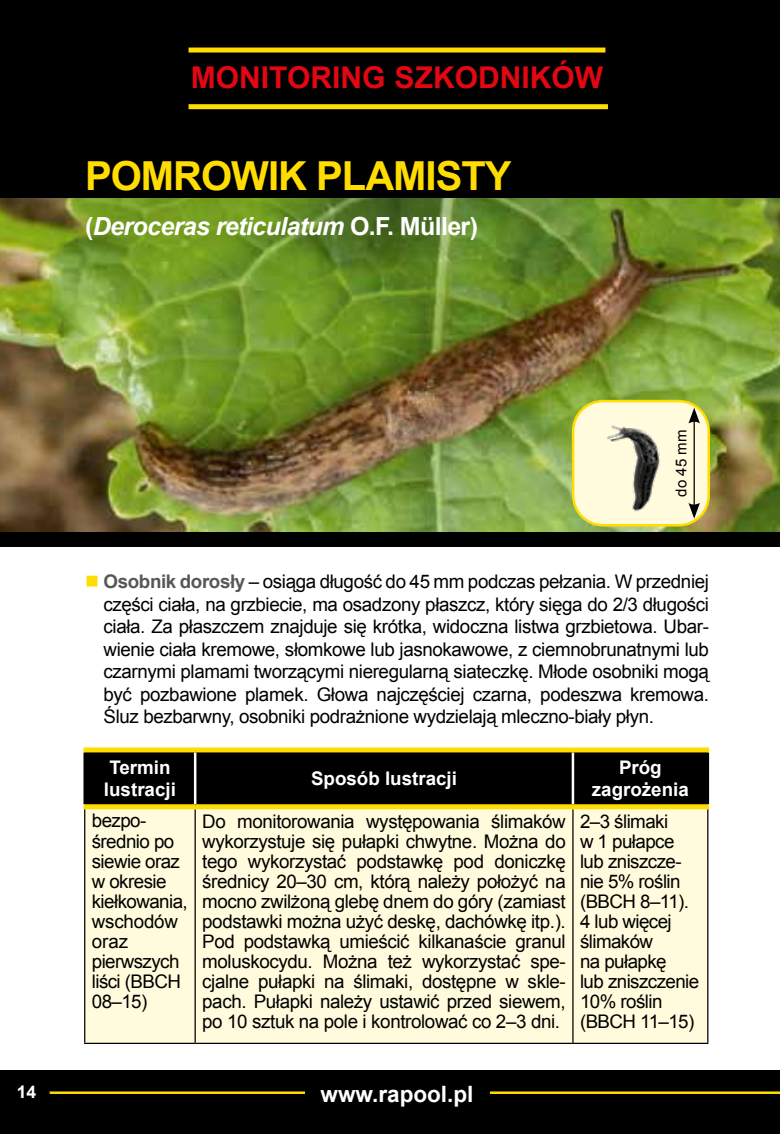
<style>
.page{position:relative;width:780px;height:1134px;background:#fff}
.page>*{position:absolute;margin:0;border:0;box-sizing:border-box;transform-origin:0 0}
.t1{font:700 40px "Arial";letter-spacing:-.025em;color:#fd0}
.t2{font:700 30px "Arial";color:#e30613}
.t3{font:italic 700 25px "Arial";letter-spacing:-.025em;color:#fff}
.t4{font:700 22.5px "Arial";color:#fff}
.t5{font:18.75px/20px "Arial";letter-spacing:-.03em;color:#000;text-align:justify}
.t6{font:700 18.75px/22.5px "Arial";color:#fff}
.t7{font:700 17.5px "Arial";color:#fff}
.t8{font:15px "Arial";color:#000}
.s1{font-style:normal}
.s2{color:#fd0}
.s3{font-weight:700;color:#575756}
</style>
<div class="page">
<div style="left:0;top:1070px;width:780px;height:64px;background:#000"></div>
<div style="left:0;top:0;width:780px;height:198px;background:#000"></div>
<hr style="left:50px;top:1091px;width:730px;height:3px;background:#fd0">
<div style="left:305px;top:1071px;width:184px;height:45px;background:#000"></div>
<div style="left:188px;top:48px;width:417px;height:5px;background:#fd0"></div>
<div style="left:188px;top:104px;width:420px;height:5px;background:#fd0"></div>
<img style="left:0;top:198px;width:780px;height:334px">
<div style="left:0;top:532px;width:780px;height:15px;background:#000"></div>
<div style="left:86px;top:752px;width:620px;height:52px;background:#000"></div>
<div style="left:85px;top:809px;width:622px;height:234px;background:#fffbdc"></div>
<hr style="left:194px;top:752px;width:2px;height:52px;background:#fff">
<hr style="left:571px;top:752px;width:3px;height:52px;background:#fff">
<hr style="left:83px;top:752px;width:3px;height:52px;background:#000">
<hr style="left:706px;top:752px;width:3px;height:52px;background:#000">
<hr style="left:84px;top:809px;width:1px;height:234px;background:#000">
<hr style="left:194px;top:809px;width:2px;height:234px;background:#000">
<hr style="left:572px;top:809px;width:1px;height:234px;background:#000">
<hr style="left:707px;top:809px;width:1px;height:234px;background:#000">
<hr style="left:84px;top:1043px;width:111px;height:1px;background:#000">
<hr style="left:195px;top:1043px;width:378px;height:1px;background:#000">
<hr style="left:573px;top:1043px;width:135px;height:1px;background:#000">
<div style="left:83px;top:747px;width:112px;height:5px;background:#fd0"></div>
<div style="left:195px;top:747px;width:378px;height:5px;background:#fd0"></div>
<div style="left:573px;top:747px;width:136px;height:5px;background:#fd0"></div>
<div style="left:83px;top:804px;width:112px;height:5px;background:#fd0"></div>
<div style="left:195px;top:804px;width:378px;height:5px;background:#fd0"></div>
<div style="left:573px;top:804px;width:136px;height:5px;background:#fd0"></div>
<div style="left:573px;top:401px;width:135px;height:124px;background:#fffbdc;border-radius:30px"></div>
<div style="left:572px;top:400px;width:138px;height:126px;border:2px solid #fd0;border-radius:30px"></div>
<img style="left:607px;top:425px;width:53px;height:87px">
<hr style="left:693px;top:419px;width:1px;height:88px;background:#000">
<svg style="left:688px;top:408px;width:12px;height:15px"></svg>
<svg style="left:688px;top:503px;width:12px;height:16px"></svg>
<h2 class="t2" style="left:191px;top:58px;width:413px">MONITORING SZKODNIKÓW</h2>
<h1 class="t1" style="left:85px;top:150px;width:428px">POMROWIK PLAMISTY</h1>
<h3 class="t3" style="left:85px;top:210px;width:394px"><span class="s1">(</span>Deroceras reticulatum <span class="s1">O.F. Müller)</span></h3>
<p class="t8" style="left:671px;top:496px;width:68px;rotate:-90deg">do 45 mm</p>
<p class="t5" style="left:104px;top:571px;width:607px;line-height:22.5px;text-indent:-18px"><span class="s2">■</span> <span class="s3">Osobnik dorosły</span> – osiąga długość do 45 mm podczas pełzania. W przedniej części ciała, na grzbiecie, ma osadzony płaszcz, który sięga do 2/3 długości ciała. Za płaszczem znajduje się krótka, widoczna listwa grzbietowa. Ubar&shy;wienie ciała kremowe, słomkowe lub jasnokawowe, z ciemnobrunatnymi lub czarnymi plamami tworzącymi nieregularną siateczkę. Młode osobniki mogą być pozbawione plamek. Głowa najczęściej czarna, podeszwa kremowa.<br>Śluz bezbarwny, osobniki podrażnione wydzielają mleczno-biały płyn.</p>
<p class="t6" style="left:104px;top:757px;width:73px">Termin lustracji</p>
<p class="t6" style="left:311px;top:768px;width:147px">Sposób lustracji</p>
<p class="t6" style="left:592px;top:757px;width:98px;text-align:center">Próg zagrożenia</p>
<p class="t5" style="left:92px;top:811px;width:97px;text-align:left">bezpo&shy;średnio po siewie oraz w okresie kiełkowania, wschodów oraz pierwszych liści (BBCH<br>08–15)</p>
<p class="t5" style="left:202px;top:811px;width:365px">Do monitorowania występowania ślimaków wykorzystuje się pułapki chwytne. Można do tego wykorzystać podstawkę pod doniczkę średnicy 20–30 cm, którą należy położyć na mocno zwilżoną glebę dnem do góry (zamiast podstawki można użyć deskę, dachówkę itp.).<br>Pod podstawką umieścić kilkanaście granul moluskocydu. Można też wykorzystać spe&shy;cjalne pułapki na ślimaki, dostępne w skle&shy;pach. Pułapki należy ustawić przed siewem, po 10 sztuk na pole i kontrolować co 2–3 dni.</p>
<p class="t5" style="left:580px;top:811px;width:121px;text-align:left">2–3 ślimaki<br>w 1 pułapce lub zniszcze&shy;nie 5% roślin (BBCH 8–11).<br>4 lub więcej ślimaków<br>na pułapkę<br>lub zniszczenie<br>10% roślin (BBCH 11–15)</p>
<p class="t7" style="left:17px;top:1080px;width:21px">14</p>
<p class="t4" style="left:320px;top:1079px;width:154px">www.rapool.pl</p>
</div>
